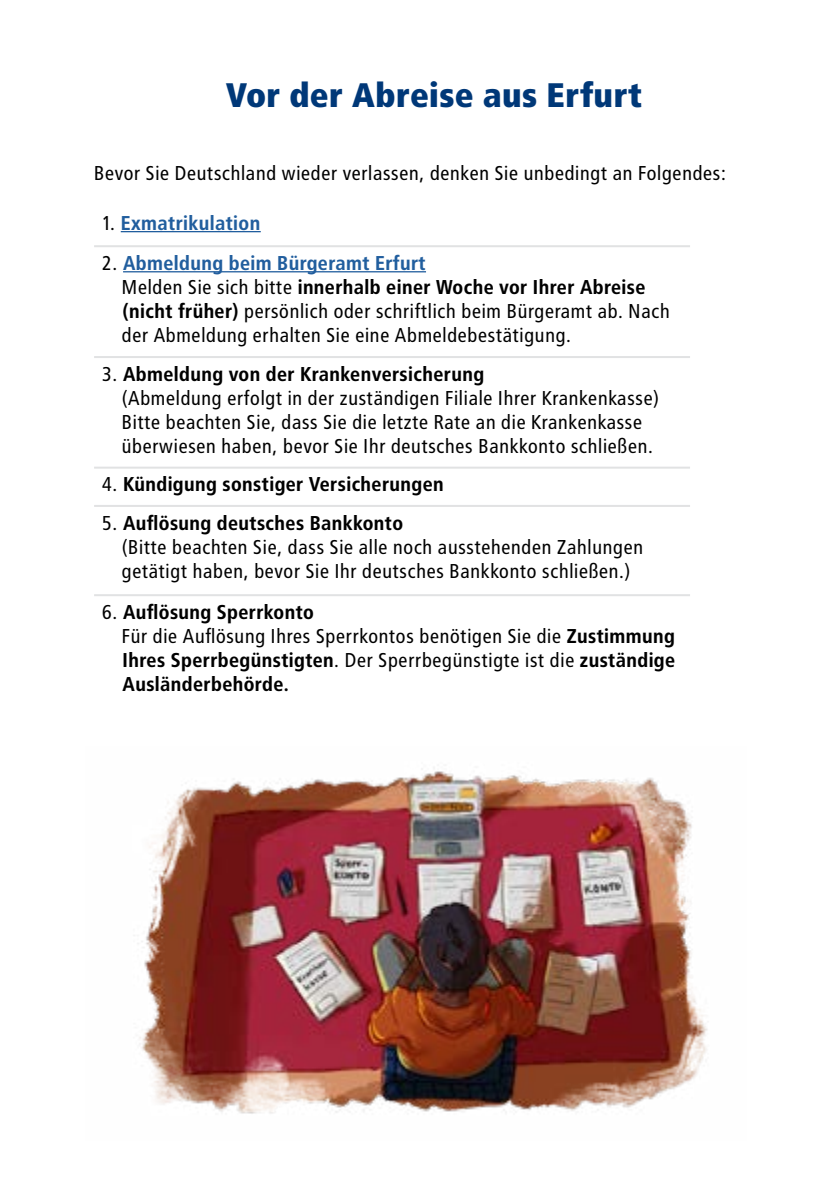
<style>
.page{position:relative;width:840px;height:1191px;background:#fff}
.page>*{position:absolute;margin:0;border:0;box-sizing:border-box;transform-origin:0 0}
.t1{font:900 34px "Transit OT";letter-spacing:.005em;color:#003878}
.t2{font:20px/24px "Transit OT";color:#000}
.t3{font:700 20px/24px "Transit OT";color:#000}
.t4{font:700 20px "Transit OT";color:#215e9e}
.s1{font-weight:400;color:#000}
.s2{font-weight:700;color:#215e9e}
.s3{font-weight:700}
.s4{font-weight:400}
</style>
<div class="page">
<hr style="left:94px;top:245px;width:595px;height:2px;background:#e1e2e3">
<hr style="left:94px;top:356px;width:595px;height:2px;background:#e1e2e3">
<hr style="left:94px;top:466px;width:595px;height:2px;background:#e1e2e3">
<hr style="left:94px;top:505px;width:595px;height:2px;background:#e1e2e3">
<hr style="left:94px;top:594px;width:595px;height:2px;background:#e1e2e3">
<hr style="left:121px;top:231px;width:139px;height:1px;background:#215e9e">
<hr style="left:123px;top:271px;width:303px;height:1px;background:#215e9e">
<img style="left:138px;top:771px;width:570px;height:343px">
<h1 class="t1" style="left:225px;top:76px;width:418px">Vor der Abreise aus Erfurt</h1>
<p class="t2" style="left:94px;top:161px;width:633px">Bevor Sie Deutschland wieder verlassen, denken Sie unbedingt an Folgendes:</p>
<p class="t4" style="left:102px;top:211px;width:160px"><span class="s1">1.</span> Exmatrikulation</p>
<p class="t2" style="left:122px;top:251px;width:550px;text-indent:-20px">2. <span class="s2">Abmeldung beim Bürgeramt Erfurt<br></span>Melden Sie sich bitte <span class="s3">innerhalb einer Woche vor Ihrer Abreise (nicht früher)</span> persönlich oder schriftlich beim Bürgeramt ab. Nach der Abmeldung erhalten Sie eine Abmeldebestätigung.</p>
<p class="t2" style="left:122px;top:362px;width:539px;text-indent:-20px">3. <span class="s3">Abmeldung von der Krankenversicherung<br></span>(Abmeldung erfolgt in der zuständigen Filiale Ihrer Krankenkasse)<br>Bitte beachten Sie, dass Sie die letzte Rate an die Krankenkasse überwiesen haben, bevor Sie Ihr deutsches Bankkonto schließen.</p>
<p class="t3" style="left:102px;top:472px;width:343px"><span class="s4">4.</span> Kündigung sonstiger Versicherungen</p>
<p class="t2" style="left:122px;top:510px;width:523px;text-indent:-20px">5. <span class="s3">Auflösung deutsches Bankkonto<br></span>(Bitte beachten Sie, dass Sie alle noch ausstehenden Zahlungen getätigt haben, bevor Sie Ihr deutsches Bankkonto schließen.)</p>
<p class="t3" style="left:122px;top:600px;width:555px;text-indent:-20px"><span class="s4">6.</span> Auflösung Sperrkonto<br><span class="s4">Für die Auflösung Ihres Sperrkontos benötigen Sie die</span> Zustimmung Ihres Sperrbegünstigten<span class="s4">. Der Sperrbegünstigte ist die</span> zuständige Ausländerbehörde.</p>
</div>
